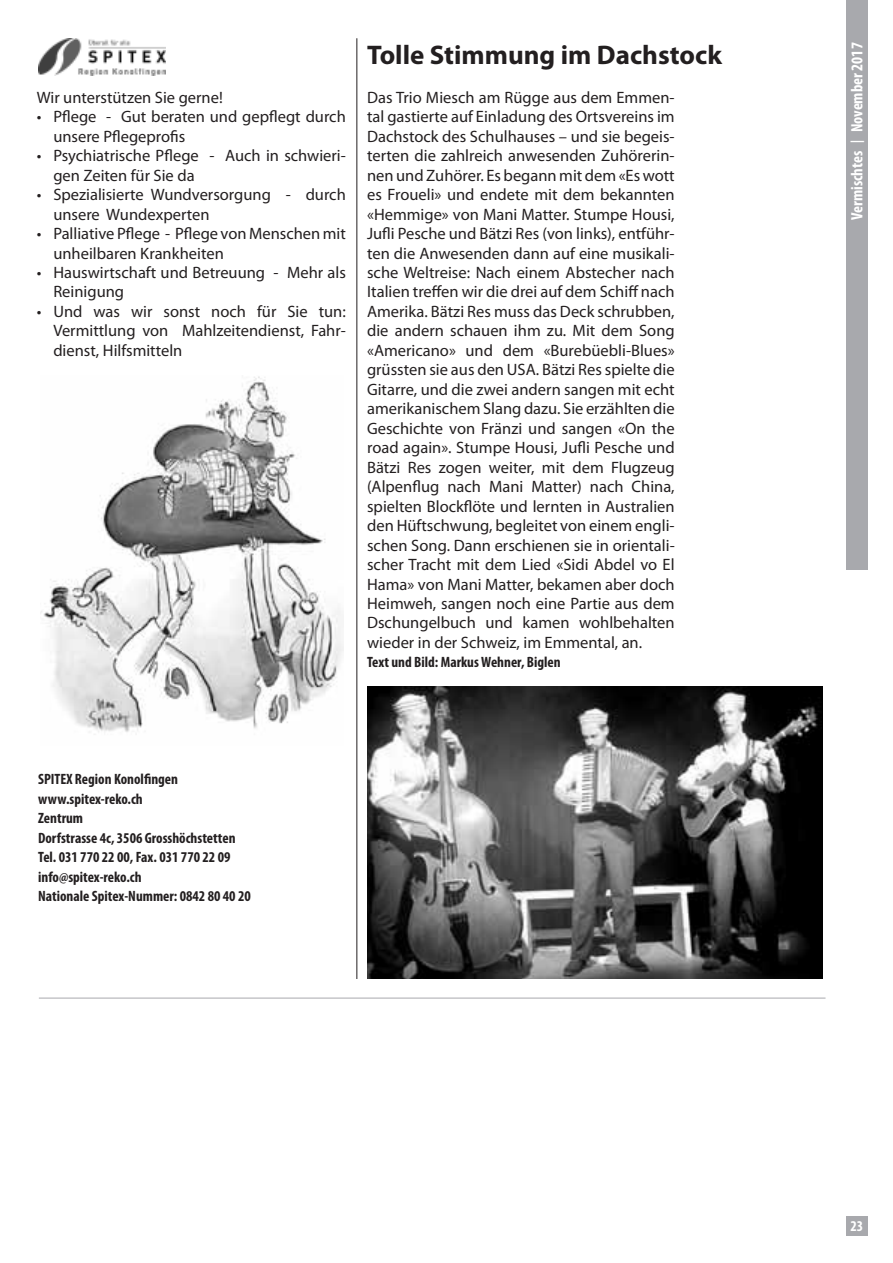
<style>
.page{position:relative;width:893px;height:1263px;background:#fff}
.page>*{position:absolute;margin:0;border:0;box-sizing:border-box;transform-origin:0 0}
.t1{font:700 27px "Myriad Pro";color:#231f20}
.t2{font:16.5px/19.5px "Myriad Pro";color:#231f20}
.t3{font:700 condensed 16.5px "Myriad Pro";color:#fff}
.t4{font:700 condensed 15px/19.5px "Myriad Pro";color:#231f20}
.t5{font:700 condensed 15px "Myriad Pro";color:#fff}
.s1{font-size:13.5px}
</style>
<div class="page">
<div style="left:846px;top:1216px;width:21px;height:19px;background:#a8a9ad"></div>
<div style="left:846px;top:0;width:21px;height:570px;background:#a8a9ad"></div>
<img style="left:368px;top:687px;width:455px;height:292px">
<img style="left:38px;top:38px;width:128px;height:38px">
<img style="left:40px;top:376px;width:303px;height:359px">
<hr style="left:39px;top:998px;width:786px;height:1px;background:#a8a9ad">
<hr style="left:356px;top:38px;width:1px;height:941px;background:#231f20">
<p class="t2" style="left:37px;top:87px;width:188px">Wir unterstützen Sie gerne!</p>
<p class="t2" style="left:53px;top:107px;width:294px;text-indent:-17px">• Pflege - Gut beraten und gepflegt durch unsere Pflegeprofis</p>
<p class="t2" style="left:53px;top:146px;width:294px;text-indent:-17px">• Psychiatrische Pflege - Auch in schwieri&shy;gen Zeiten für Sie da</p>
<p class="t2" style="left:53px;top:185px;width:294px;text-indent:-17px">• Spezialisierte Wundversorgung - durch unsere Wundexperten</p>
<p class="t2" style="left:53px;top:223px;width:294px;text-indent:-17px">• Palliative Pflege - Pflege von Menschen mit unheilbaren Krankheiten</p>
<p class="t2" style="left:53px;top:262px;width:294px;text-indent:-17px">• Hauswirtschaft und Betreuung - Mehr als<br>Reinigung</p>
<p class="t2" style="left:53px;top:301px;width:294px;text-align:justify;text-indent:-17px">• Und was wir sonst noch für Sie tun:<br>Vermittlung von Mahlzeitendienst, Fahr&shy;dienst, Hilfsmitteln</p>
<h1 class="t1" style="left:367px;top:37px;width:356px">Tolle Stimmung im Dachstock</h1>
<p class="t2" style="left:367px;top:87px;width:309px;text-align:justify">Das Trio Miesch am Rügge aus dem Emmen&shy;tal gastierte auf Einladung des Ortsvereins im Dachstock des Schulhauses – und sie begeis&shy;terten die zahlreich anwesenden Zuhörerin&shy;nen und Zuhörer. Es begann mit dem «Es wott es Froueli» und endete mit dem bekannten «Hemmige» von Mani Matter. Stumpe Housi, Jufli Pesche und Bätzi Res (von links), entführ&shy;ten die Anwesenden dann auf eine musikali&shy;sche Weltreise: Nach einem Abstecher nach Italien treffen wir die drei auf dem Schiff nach Amerika. Bätzi Res muss das Deck schrubben, die andern schauen ihm zu. Mit dem Song «Americano» und dem «Burebüebli-Blues» grüssten sie aus den USA. Bätzi Res spielte die Gitarre, und die zwei andern sangen mit echt amerikanischem Slang dazu. Sie erzählten die Geschichte von Fränzi und sangen «On the road again». Stumpe Housi, Jufli Pesche und Bätzi Res zogen weiter, mit dem Flugzeug (Alpenflug nach Mani Matter) nach China, spielten Blockflöte und lernten in Australien den Hüftschwung, begleitet von einem engli&shy;schen Song. Dann erschienen sie in orientali&shy;scher Tracht mit dem Lied «Sidi Abdel vo El Hama» von Mani Matter, bekamen aber doch Heimweh, sangen noch eine Partie aus dem Dschungelbuch und kamen wohlbehalten wieder in der Schweiz, im Emmental, an.</p>
<p class="t4" style="left:367px;top:652px;width:195px">Text und Bild: Markus Wehner, Biglen</p>
<p class="t4" style="left:38px;top:769px;width:214px">SPITEX Region Konolfingen www.spitex-reko.ch<br>Zentrum<br>Dorfstrasse 4c, 3506 Grosshöchstetten<br>Tel. 031 770 22 00, Fax. 031 770 22 09 info@spitex-reko.ch<br>Nationale Spitex-Nummer: 0842 80 40 20</p>
<p class="t3" style="left:847px;top:220px;width:179px;rotate:-90deg">Vermischtes <span class="s1">|</span> November 2017</p>
<p class="t5" style="left:850px;top:1216px;width:14px">23</p>
</div>
